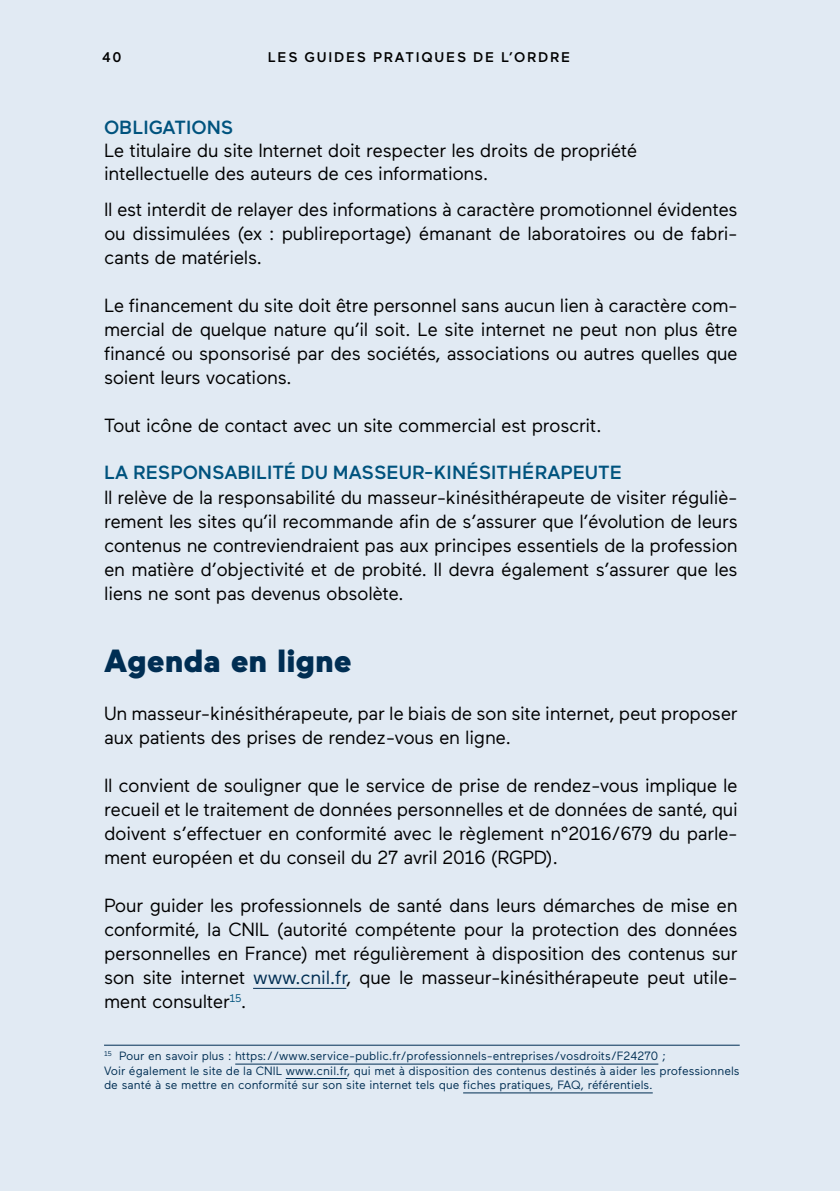
<style>
.page{position:relative;width:840px;height:1191px;background:#fff}
.page>*{position:absolute;margin:0;border:0;box-sizing:border-box;transform-origin:0 0}
.titre_vert{font:900 32px "Maax";color:#002e53}
.texte_courant{font:19px/24px "Maax";letter-spacing:-.02em;color:#000;text-align:justify}
.t1{font:500 19px "Maax";color:#00537e}
.t2{font:500 14px "Maax";letter-spacing:.125em;color:#000}
.note_de_bas_de_page{font:12px/14.4px "Maax";color:#002e53}
.s1{color:#002e53}
</style>
<div class="page">
<div style="left:0;top:0;width:839px;height:1191px;background:#e1eaf3"></div>
<hr style="left:253px;top:988px;width:93px;height:1px;background:#002e53">
<hr style="left:235px;top:1063px;width:423px;height:1px;background:#002e53">
<hr style="left:285px;top:1078px;width:62px;height:1px;background:#002e53">
<hr style="left:463px;top:1092px;width:189px;height:1px;background:#002e53">
<hr style="left:104px;top:1044px;width:635px;height:1px;background:#002e53">
<p class="t2" style="left:102px;top:49px;width:21px">40</p>
<p class="t2" style="left:268px;top:49px;width:304px">LES GUIDES PRATIQUES DE L’ORDRE</p>
<p class="t1" style="left:104px;top:117px;width:131px">OBLIGATIONS</p>
<p class="texte_courant" style="left:104px;top:139px;width:534px;line-height:22.8px">Le titulaire du site Internet doit respecter les droits de propriété intellectuelle des auteurs de ces informations.</p>
<p class="texte_courant" style="left:104px;top:198px;width:635px">Il est interdit de relayer des informations à caractère promotionnel évidentes ou dissimulées (ex : publireportage) émanant de laboratoires ou de fabri&shy;cants de matériels.</p>
<p class="texte_courant" style="left:104px;top:294px;width:635px">Le financement du site doit être personnel sans aucun lien à caractère com&shy;mercial de quelque nature qu’il soit. Le site internet ne peut non plus être financé ou sponsorisé par des sociétés, associations ou autres quelles que soient leurs vocations.</p>
<p class="texte_courant" style="left:104px;top:414px;width:499px">Tout icône de contact avec un site commercial est proscrit.</p>
<p class="t1" style="left:104px;top:462px;width:519px">LA RESPONSABILITÉ DU MASSEUR-KINÉSITHÉRAPEUTE</p>
<p class="texte_courant" style="left:104px;top:486px;width:635px">Il relève de la responsabilité du masseur-kinésithérapeute de visiter réguliè&shy;rement les sites qu’il recommande afin de s’assurer que l’évolution de leurs contenus ne contreviendraient pas aux principes essentiels de la profession en matière d’objectivité et de probité. Il devra également s’assurer que les liens ne sont pas devenus obsolète.</p>
<p class="titre_vert" style="left:104px;top:643px;width:249px">Agenda en ligne</p>
<p class="texte_courant" style="left:104px;top:702px;width:635px">Un masseur-kinésithérapeute, par le biais de son site internet, peut proposer aux patients des prises de rendez-vous en ligne.</p>
<p class="texte_courant" style="left:104px;top:774px;width:635px">Il convient de souligner que le service de prise de rendez-vous implique le recueil et le traitement de données personnelles et de données de santé, qui doivent s’effectuer en conformité avec le règlement n°2016/679 du parle&shy;ment européen et du conseil du 27 avril 2016 (RGPD).</p>
<p class="texte_courant" style="left:104px;top:894px;width:635px">Pour guider les professionnels de santé dans leurs démarches de mise en conformité, la CNIL (autorité compétente pour la protection des données personnelles en France) met régulièrement à disposition des contenus sur son site internet <span class="s1">www.cnil.fr</span>, que le masseur-kinésithérapeute peut utile&shy;ment consulter<sup>15</sup>.</p>
<p class="note_de_bas_de_page" style="left:104px;top:1049px;width:563px"><sup>15</sup> Pour en savoir plus : https://www.service-public.fr/professionnels-entreprises/vosdroits/F24270 ;</p>
<p class="note_de_bas_de_page" style="left:104px;top:1063px;width:636px">Voir également le site de la CNIL www.cnil.fr, qui met à disposition des contenus destinés à aider les professionnels de santé à se mettre en conformité sur son site internet tels que fiches pratiques, FAQ, référentiels.</p>
</div>
